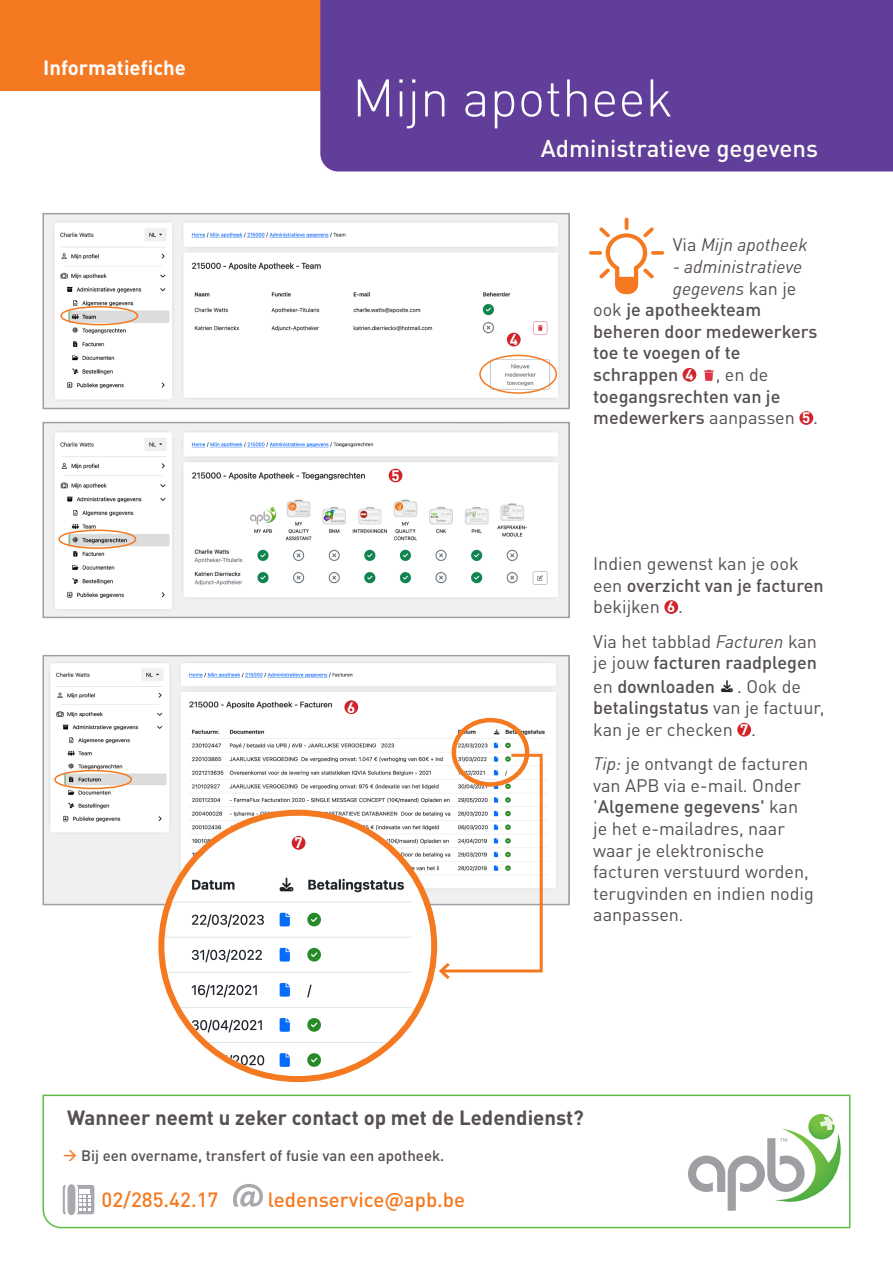
<style>
.page{position:relative;width:893px;height:1263px;background:#fff}
.page>*{position:absolute;margin:0;border:0;box-sizing:border-box;transform-origin:0 0}
._01_Sous_tritre_Gris{font:300 52.05px "DINOT";color:#fff}
.t1{font:500 24px "DINOT";color:#fffef8}
._01_Sous_tritre_Gris-2{font:700 20.4px "DINOT";color:#55504e}
._01_Sous_tritre_Gris-3{font:500 20.4px "DINOT";color:#f47921}
._01_Sous_tritre_Gris-4{font:700 20.4px "DINOT";color:#fff}
._01_Sous_tritre_Gris-5{font:18px/21.6px "DINOT";color:#55504e}
._01_Sous_tritre_Gris-6{font:500 18px/21.6px "DINOT";color:#55504e}
._01_Sous_tritre_Gris-7{font:italic 18px "DINOT";color:#55504e}
._01_Sous_tritre_Gris-8{font:500 15px "DINOT";color:#55504e}
.t2{font:700 15px "DINOT";color:#fff}
.s1{font-style:normal}
.s2{font-weight:400}
.s3{font-weight:500}
.s4{font-style:italic}
.s5{color:#f47921}
</style>
<div class="page">
<div style="left:0;top:0;width:893px;height:90px;background:#f47921"></div>
<svg style="left:42px;top:1094px;width:809px;height:135px"></svg>
<svg style="left:688px;top:1114px;width:153px;height:97px"></svg>
<div style="left:320px;top:0;width:573px;height:171px;background:#603e99"></div>
<div style="left:664px;top:600px;width:14px;height:14px;background:#d1232a;border-radius:50%"></div>
<img style="left:721px;top:680px;width:12px;height:13px">
<div style="left:737px;top:723px;width:14px;height:13px;background:#d1232a;border-radius:50%"></div>
<svg style="left:589px;top:218px;width:75px;height:76px"></svg>
<div style="left:683px;top:368px;width:13px;height:14px;background:#d1232a;border-radius:50%"></div>
<img style="left:704px;top:369px;width:10px;height:12px">
<div style="left:799px;top:411px;width:14px;height:14px;background:#d1232a;border-radius:50%"></div>
<img style="left:46px;top:658px;width:521px;height:244px">
<div style="left:43px;top:655px;width:527px;height:250px;border:2px solid #9d9fa2"></div>
<img style="left:164px;top:816px;width:267px;height:260px">
<div style="left:158px;top:810px;width:279px;height:272px;border:6px solid #f47921;border-radius:50%"></div>
<div style="left:452px;top:718px;width:77px;height:69px;border:4px solid #f47921;border-radius:50%"></div>
<img style="left:46px;top:216px;width:521px;height:190px">
<div style="left:43px;top:213px;width:527px;height:196px;border:2px solid #9d9fa2"></div>
<div style="left:479px;top:355px;width:78px;height:39px;border:2px solid #f47921;border-radius:50%"></div>
<div style="left:507px;top:333px;width:14px;height:13px;background:#d1232a;border-radius:50%"></div>
<div style="left:60px;top:306px;width:78px;height:19px;border:2px solid #f47921;border-radius:50%"></div>
<img style="left:46px;top:425px;width:521px;height:190px">
<div style="left:43px;top:422px;width:527px;height:196px;border:2px solid #9d9fa2"></div>
<div style="left:389px;top:469px;width:13px;height:13px;background:#d1232a;border-radius:50%"></div>
<div style="left:58px;top:529px;width:78px;height:20px;border:2px solid #f47921;border-radius:50%"></div>
<div style="left:54px;top:770px;width:78px;height:19px;border:2px solid #f47921;border-radius:50%"></div>
<svg style="left:437px;top:752px;width:107px;height:227px"></svg>
<div style="left:344px;top:700px;width:14px;height:14px;background:#d1232a;border-radius:50%"></div>
<div style="left:292px;top:836px;width:13px;height:14px;background:#d1232a;border-radius:50%"></div>
<p class="_01_Sous_tritre_Gris-4" style="left:43px;top:54px;width:144px">Informatiefiche</p>
<p class="t2" style="left:295px;top:833px;width:10px">7</p>
<p class="_01_Sous_tritre_Gris" style="left:352px;top:66px;width:322px">Mijn apotheek</p>
<p class="t1" style="left:541px;top:133px;width:279px">Administratieve gegevens</p>
<p class="t2" style="left:391px;top:466px;width:10px">5</p>
<p class="t2" style="left:347px;top:697px;width:10px">6</p>
<p class="t2" style="left:510px;top:330px;width:10px">4</p>
<p class="_01_Sous_tritre_Gris-7" style="left:673px;top:234px;width:136px"><span class="s1">Via</span> Mijn apotheek</p>
<p class="_01_Sous_tritre_Gris-7" style="left:673px;top:255px;width:131px">- administratieve</p>
<p class="_01_Sous_tritre_Gris-7" style="left:673px;top:277px;width:125px">gegevens <span class="s1">kan je</span></p>
<p class="_01_Sous_tritre_Gris-6" style="left:593px;top:298px;width:169px"><span class="s2">ook</span> je apotheekteam</p>
<p class="_01_Sous_tritre_Gris-6" style="left:593px;top:320px;width:226px">beheren door medewerkers</p>
<p class="_01_Sous_tritre_Gris-6" style="left:593px;top:342px;width:149px">toe te voegen of te</p>
<p class="_01_Sous_tritre_Gris-6" style="left:593px;top:363px;width:87px">schrappen</p>
<p class="t2" style="left:685px;top:365px;width:10px">4</p>
<p class="_01_Sous_tritre_Gris-6" style="left:593px;top:363px;width:203px;text-indent:122px"><span class="s2">, en de </span>toegangsrechten van je medewerkers <span class="s2">aanpassen</span></p>
<p class="t2" style="left:802px;top:408px;width:10px">5</p>
<p class="_01_Sous_tritre_Gris-5" style="left:813px;top:406px;width:6px">.</p>
<p class="_01_Sous_tritre_Gris-5" style="left:593px;top:552px;width:232px">Indien gewenst kan je ook een <span class="s3">overzicht van je facturen </span>bekijken</p>
<p class="t2" style="left:667px;top:597px;width:10px">6</p>
<p class="_01_Sous_tritre_Gris-5" style="left:678px;top:596px;width:6px">.</p>
<p class="_01_Sous_tritre_Gris-5" style="left:593px;top:630px;width:225px">Via het tabblad <span class="s4">Facturen</span> kan je jouw <span class="s3">facturen raadplegen</span></p>
<p class="_01_Sous_tritre_Gris-5" style="left:593px;top:675px;width:233px">en <span class="s3">downloaden</span> . Ook de <span class="s3">betalingstatus</span> van je factuur, kan je er checken</p>
<p class="t2" style="left:740px;top:720px;width:10px">7</p>
<p class="_01_Sous_tritre_Gris-5" style="left:751px;top:718px;width:6px">.</p>
<p class="_01_Sous_tritre_Gris-5" style="left:593px;top:752px;width:222px"><span class="s4">Tip:</span> je ontvangt de facturen van APB via e-mail. Onder '<span class="s3">Algemene gegevens'</span> kan je het e-mailadres, naar waar je elektronische facturen verstuurd worden, terugvinden en indien nodig aanpassen.</p>
<p class="_01_Sous_tritre_Gris-2" style="left:67px;top:1105px;width:518px">Wanneer neemt u zeker contact op met de Ledendienst?</p>
<p class="_01_Sous_tritre_Gris-8" style="left:63px;top:1146px;width:383px"><span class="s5">→</span> Bij een overname, transfert of fusie van een apotheek.</p>
<p class="_01_Sous_tritre_Gris-3" style="left:102px;top:1186px;width:118px">02/285.42.17</p>
<p class="_01_Sous_tritre_Gris-3" style="left:268px;top:1186px;width:199px">ledenservice@apb.be</p>
</div>
